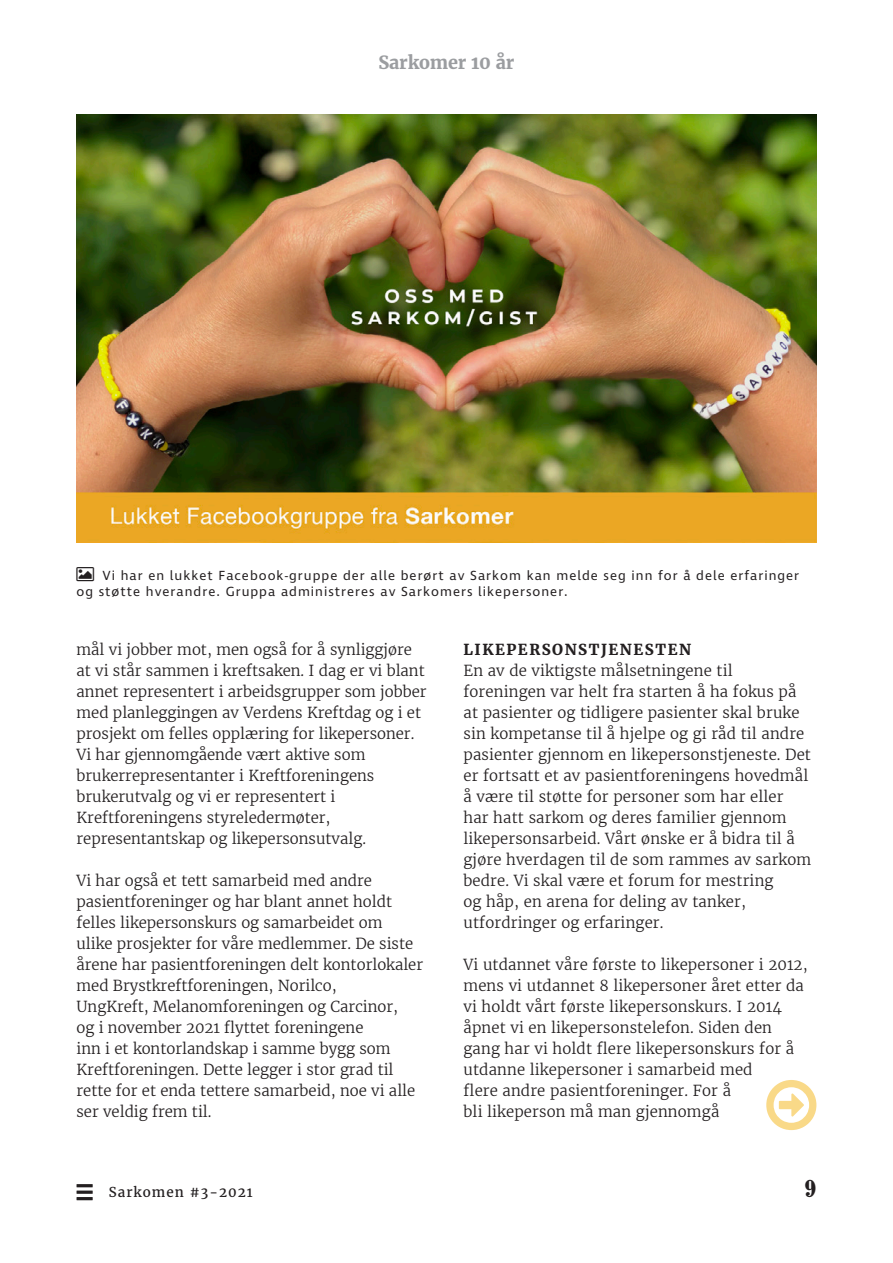
<style>
.page{position:relative;width:893px;height:1263px;background:#fff}
.page>*{position:absolute;margin:0;border:0;box-sizing:border-box;transform-origin:0 0}
.t1{font:500 24px "John Hancock CP";color:#231f20}
.t2{font:700 18px "Merriweather";letter-spacing:-.01em;color:#9b9da0}
.t3{font:300 15px/21px "Merriweather";color:#231f20}
.t4{font:700 15px "Merriweather";letter-spacing:.1em;color:#231f20}
.t5{font:13.5px/16.2px "Ingra";letter-spacing:.075em;color:#231f20}
.t6{font:13.5px "Merriweather";letter-spacing:.075em;color:#231f20}
</style>
<div class="page">
<svg style="left:77px;top:1184px;width:16px;height:16px"></svg>
<img style="left:77px;top:115px;width:739px;height:428px">
<svg style="left:766px;top:1080px;width:50px;height:50px"></svg>
<p class="t2" style="left:378px;top:51px;width:137px">Sarkomer 10 år</p>
<p class="t5" style="left:77px;top:568px;width:724px;text-indent:26px">Vi har en lukket Facebook-gruppe der alle berørt av Sarkom kan melde seg inn for å dele erfaringer og støtte hverandre. Gruppa administreres av Sarkomers likepersoner.</p>
<p class="t3" style="left:77px;top:639px;width:352px">mål vi jobber mot, men også for å synliggjøre at vi står sammen i kreftsaken. I dag er vi blant annet representert i arbeidsgrupper som jobber med planleggingen av Verdens Kreftdag og i et prosjekt om felles opplæring for likepersoner.<br>Vi har gjennomgående vært aktive som brukerrepresentanter i Kreftforeningens brukerutvalg og vi er representert i Kreftforeningens styreledermøter, representantskap og likepersonsutvalg.</p>
<p class="t3" style="left:77px;top:870px;width:348px">Vi har også et tett samarbeid med andre pasientforeninger og har blant annet holdt felles likepersonskurs og samarbeidet om<br>ulike prosjekter for våre medlemmer. De siste årene har pasientforeningen delt kontorlokaler med Brystkreftforeningen, Norilco,<br>UngKreft, Melanomforeningen og Carcinor,<br>og i november 2021 flyttet foreningene<br>inn i et kontorlandskap i samme bygg som Kreftforeningen. Dette legger i stor grad til rette for et enda tettere samarbeid, noe vi alle ser veldig frem til.</p>
<p class="t4" style="left:463px;top:640px;width:229px">LIKEPERSONSTJENESTEN</p>
<p class="t3" style="left:463px;top:660px;width:349px">En av de viktigste målsetningene til foreningen var helt fra starten å ha fokus på at pasienter og tidligere pasienter skal bruke sin kompetanse til å hjelpe og gi råd til andre pasienter gjennom en likepersonstjeneste. Det er fortsatt et av pasientforeningens hovedmål å være til støtte for personer som har eller har hatt sarkom og deres familier gjennom likepersonsarbeid. Vårt ønske er å bidra til å gjøre hverdagen til de som rammes av sarkom bedre. Vi skal være et forum for mestring<br>og håp, en arena for deling av tanker, utfordringer og erfaringer.</p>
<p class="t3" style="left:463px;top:954px;width:346px">Vi utdannet våre første to likepersoner i 2012, mens vi utdannet 8 likepersoner året etter da vi holdt vårt første likepersonskurs. I 2014 åpnet vi en likepersonstelefon. Siden den gang har vi holdt flere likepersonskurs for å utdanne likepersoner i samarbeid med<br>flere andre pasientforeninger. For å<br>bli likeperson må man gjennomgå</p>
<p class="t6" style="left:109px;top:1184px;width:145px">Sarkomen #3-2021</p>
<h1 class="t1" style="left:805px;top:1175px;width:13px">9</h1>
</div>
